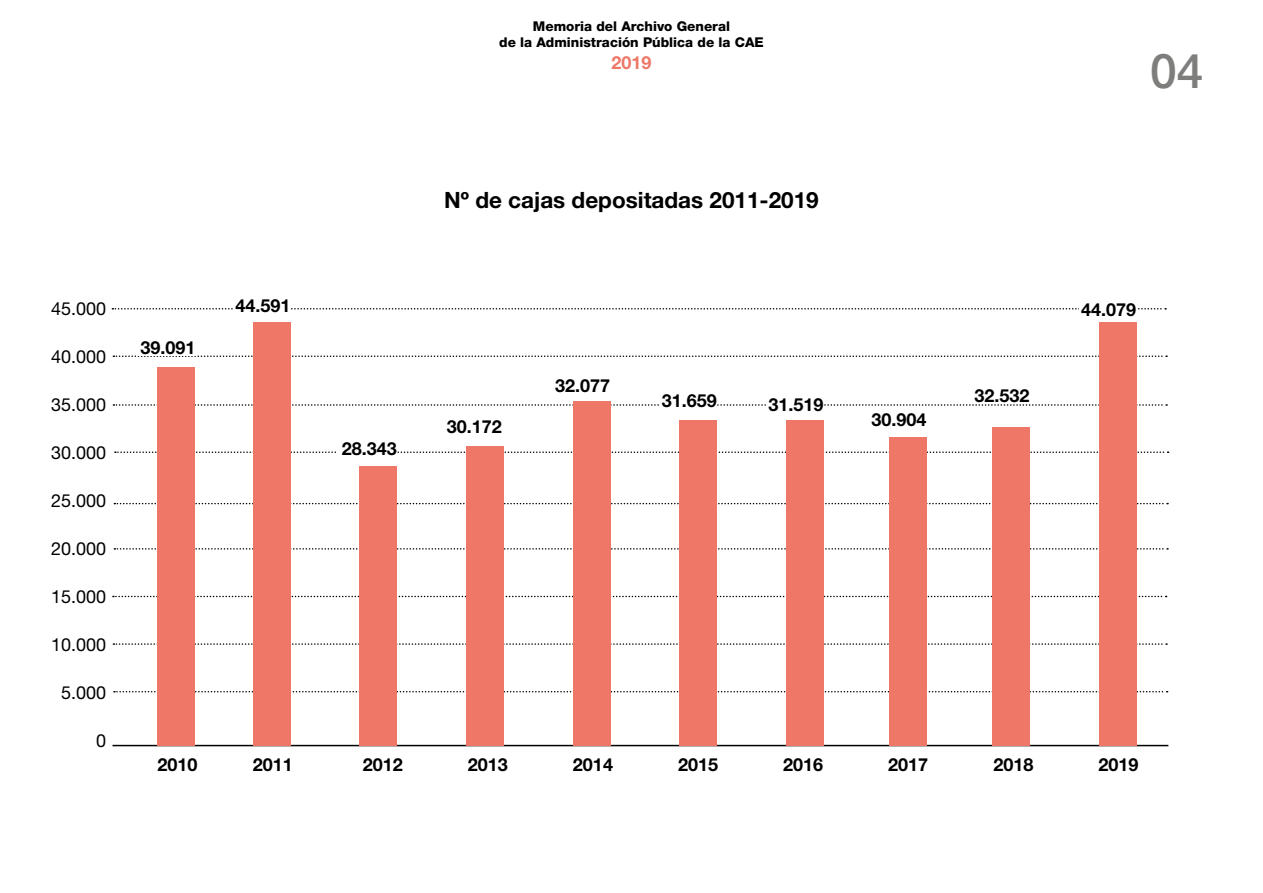
<style>
.page{position:relative;width:1263px;height:893px;background:#fff}
.page>*{position:absolute;margin:0;border:0;box-sizing:border-box;transform-origin:0 0}
.t1{font:500 48px "Helvetica Neue";color:#7e7e7d}
.Título_tabla{font:700 22.5px "Helvetica Neue";color:#000}
.t2{font:700 18px "Helvetica Neue";color:#000}
.t3{font:18px "Helvetica Neue";color:#000}
.t4{font:700 18px "Helvetica Neue";color:#ee7768}
.t5{font:800 13.5px/16.2px "Helvetica Neue";color:#000;text-align:center}
</style>
<div class="page">
<hr style="left:112px;top:745px;width:1056px;height:1px;background:#000">
<svg style="left:114px;top:691px;width:1054px;height:1px"></svg>
<svg style="left:113px;top:643px;width:1054px;height:2px"></svg>
<svg style="left:113px;top:596px;width:1053px;height:1px"></svg>
<svg style="left:114px;top:548px;width:1054px;height:2px"></svg>
<svg style="left:114px;top:503px;width:1054px;height:1px"></svg>
<svg style="left:115px;top:451px;width:1053px;height:2px"></svg>
<svg style="left:113px;top:404px;width:1054px;height:2px"></svg>
<svg style="left:113px;top:355px;width:1054px;height:2px"></svg>
<svg style="left:112px;top:308px;width:1054px;height:2px"></svg>
<div style="left:786px;top:420px;width:37px;height:325px;background:#ee7768"></div>
<div style="left:889px;top:437px;width:37px;height:308px;background:#ee7768"></div>
<div style="left:992px;top:427px;width:37px;height:318px;background:#ee7768"></div>
<div style="left:1099px;top:322px;width:37px;height:424px;background:#ee7768"></div>
<div style="left:233px;top:297px;width:58px;height:16px;background:#fff"></div>
<div style="left:337px;top:441px;width:60px;height:18px;background:#fff"></div>
<div style="left:659px;top:393px;width:58px;height:15px;background:#fff"></div>
<div style="left:766px;top:397px;width:57px;height:16px;background:#fff"></div>
<div style="left:1079px;top:302px;width:57px;height:15px;background:#fff"></div>
<div style="left:679px;top:420px;width:38px;height:325px;background:#ee7768"></div>
<div style="left:573px;top:401px;width:37px;height:345px;background:#ee7768"></div>
<div style="left:466px;top:446px;width:38px;height:300px;background:#ee7768"></div>
<div style="left:360px;top:466px;width:37px;height:280px;background:#ee7768"></div>
<div style="left:253px;top:322px;width:37px;height:424px;background:#ee7768"></div>
<div style="left:158px;top:367px;width:37px;height:379px;background:#ee7768"></div>
<p class="t5" style="left:499px;top:18px;width:266px">Memoria del Archivo General<br>de la Administración Pública de la CAE</p>
<p class="t4" style="left:611px;top:52px;width:42px">2019</p>
<h1 class="t1" style="left:1150px;top:43px;width:55px">04</h1>
<p class="t3" style="left:51px;top:298px;width:57px">45.000</p>
<p class="t3" style="left:51px;top:346px;width:57px">40.000</p>
<p class="t3" style="left:51px;top:394px;width:57px">35.000</p>
<p class="t3" style="left:51px;top:442px;width:57px">30.000</p>
<p class="t3" style="left:51px;top:490px;width:57px">25.000</p>
<p class="t3" style="left:51px;top:538px;width:57px">20.000</p>
<p class="t3" style="left:51px;top:586px;width:57px">15.000</p>
<p class="t3" style="left:51px;top:634px;width:57px">10.000</p>
<p class="t3" style="left:61px;top:682px;width:47px">5.000</p>
<p class="t3" style="left:96px;top:730px;width:12px">0</p>
<p class="t2" style="left:140px;top:336px;width:57px">39.091</p>
<p class="t2" style="left:236px;top:294px;width:57px">44.591</p>
<p class="Título_tabla" style="left:444px;top:186px;width:376px">Nº de cajas depositadas 2011-2019</p>
<p class="t2" style="left:342px;top:438px;width:57px">28.343</p>
<p class="t2" style="left:447px;top:416px;width:57px">30.172</p>
<p class="t2" style="left:555px;top:374px;width:57px">32.077</p>
<p class="t2" style="left:662px;top:389px;width:57px">31.659</p>
<p class="t2" style="left:768px;top:394px;width:57px">31.519</p>
<p class="t2" style="left:871px;top:408px;width:57px">30.904</p>
<p class="t2" style="left:974px;top:384px;width:57px">32.532</p>
<p class="t2" style="left:1081px;top:298px;width:57px">44.079</p>
<p class="t2" style="left:158px;top:754px;width:42px">2010</p>
<p class="t2" style="left:253px;top:754px;width:42px">2011</p>
<p class="t2" style="left:363px;top:754px;width:42px">2012</p>
<p class="t2" style="left:468px;top:754px;width:42px">2013</p>
<p class="t2" style="left:573px;top:754px;width:42px">2014</p>
<p class="t2" style="left:678px;top:754px;width:42px">2015</p>
<p class="t2" style="left:783px;top:754px;width:42px">2016</p>
<p class="t2" style="left:888px;top:754px;width:42px">2017</p>
<p class="t2" style="left:993px;top:754px;width:42px">2018</p>
<p class="t2" style="left:1098px;top:754px;width:42px">2019</p>
</div>
